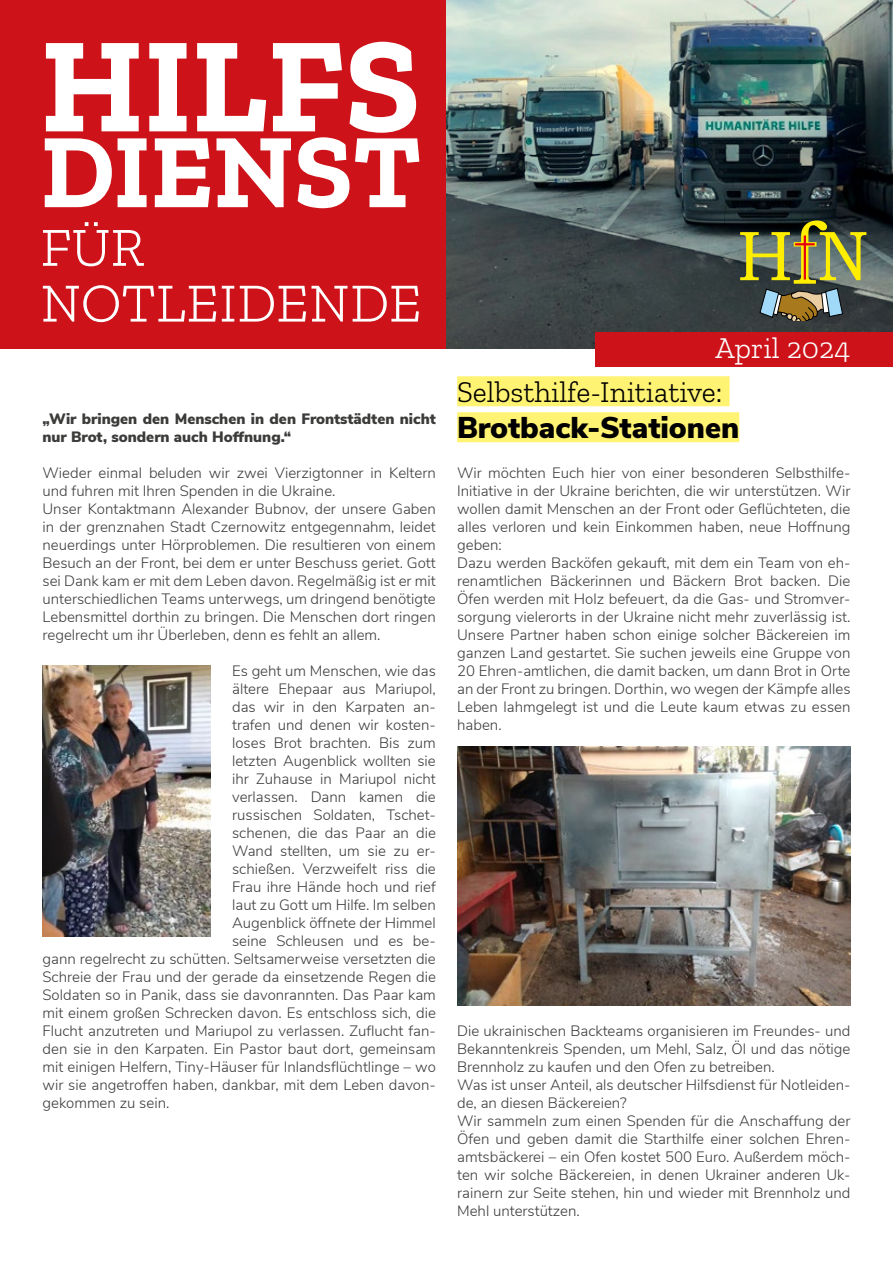
<style>
.page{position:relative;width:893px;height:1263px;background:#fff}
.page>*{position:absolute;margin:0;border:0;box-sizing:border-box;transform-origin:0 0}
.t1{font:700 135.9px "Zilla Slab";color:#fff}
.t2{font:700 105.75px "Zilla Slab";color:#fff}
.t3{font:300 55.05px/55.8px "Zilla Slab";letter-spacing:.01em;color:#fff}
.t4{font:300 30px "Zilla Slab";color:#000}
.t5{font:900 30px "Nunito Sans";color:#000}
.t6{font:300 30px "Zilla Slab";color:#fff}
.t7{font:300 15px/18px "Nunito Sans";color:#3b3b3a}
.t8{font:900 15px/18px "Nunito Sans";color:#3b3b3a}
</style>
<div class="page">
<div style="left:0;top:0;width:446px;height:349px;background:#cd1319"></div>
<img style="left:446px;top:0;width:447px;height:349px">
<div style="left:595px;top:332px;width:298px;height:34px;background:#cd1319"></div>
<svg style="left:740px;top:220px;width:126px;height:101px;background:#727548"></svg>
<div style="left:457px;top:376px;width:273px;height:30px;background:#fff373"></div>
<div style="left:457px;top:412px;width:282px;height:30px;background:#fff373"></div>
<img style="left:43px;top:665px;width:168px;height:272px">
<img style="left:457px;top:747px;width:393px;height:259px">
<h1 class="t1" style="left:41px;top:8px;width:381px">HILFS</h1>
<h2 class="t2" style="left:41px;top:111px;width:383px">DIENST</h2>
<h3 class="t3" style="left:41px;top:220px;width:382px">FÜR<br>NOTLEIDENDE</h3>
<p class="t8" style="left:43px;top:409px;width:395px">„Wir bringen den Menschen in den Frontstädten nicht nur Brot, sondern auch Hoffnung.“</p>
<p class="t7" style="left:43px;top:463px;width:395px">Wieder einmal beluden wir zwei Vierzigtonner in Keltern und fuhren mit Ihren Spenden in die Ukraine.<br>Unser Kontaktmann Alexander Bubnov, der unsere Gaben in der grenznahen Stadt Czernowitz entgegennahm, leidet neuerdings unter Hörproblemen. Die resultieren von einem Besuch an der Front, bei dem er unter Beschuss geriet. Gott sei Dank kam er mit dem Leben davon. Regelmäßig ist er mit unterschiedlichen Teams unterwegs, um dringend benötigte Lebensmittel dorthin zu bringen. Die Menschen dort ringen regelrecht um ihr Überleben, denn es fehlt an allem.</p>
<p class="t7" style="left:232px;top:661px;width:205px">Es geht um Menschen, wie das</p>
<p class="t7" style="left:232px;top:679px;width:205px">ältere Ehepaar aus Mariupol,</p>
<p class="t7" style="left:232px;top:697px;width:205px">das wir in den Karpaten an-</p>
<p class="t7" style="left:232px;top:715px;width:205px">trafen und denen wir kosten-</p>
<p class="t7" style="left:232px;top:733px;width:205px">loses Brot brachten. Bis zum</p>
<p class="t7" style="left:232px;top:751px;width:205px">letzten Augenblick wollten sie</p>
<p class="t7" style="left:232px;top:769px;width:205px">ihr Zuhause in Mariupol nicht</p>
<p class="t7" style="left:232px;top:787px;width:205px">verlassen. Dann kamen die</p>
<p class="t7" style="left:232px;top:805px;width:205px">russischen Soldaten, Tschet-</p>
<p class="t7" style="left:232px;top:823px;width:205px">schenen, die das Paar an die</p>
<p class="t7" style="left:232px;top:841px;width:205px">Wand stellten, um sie zu er-</p>
<p class="t7" style="left:232px;top:859px;width:205px">schießen. Verzweifelt riss die</p>
<p class="t7" style="left:232px;top:877px;width:205px">Frau ihre Hände hoch und rief</p>
<p class="t7" style="left:232px;top:895px;width:205px">laut zu Gott um Hilfe. Im selben</p>
<p class="t7" style="left:232px;top:913px;width:205px">Augenblick öffnete der Himmel</p>
<p class="t7" style="left:232px;top:931px;width:205px">seine Schleusen und es be-</p>
<p class="t7" style="left:43px;top:949px;width:395px">gann regelrecht zu schütten. Seltsamerweise versetzten die</p>
<p class="t7" style="left:43px;top:967px;width:395px">Schreie der Frau und der gerade da einsetzende Regen die</p>
<p class="t7" style="left:43px;top:985px;width:395px">Soldaten so in Panik, dass sie davonrannten. Das Paar kam</p>
<p class="t7" style="left:43px;top:1003px;width:395px">mit einem großen Schrecken davon. Es entschloss sich, die</p>
<p class="t7" style="left:43px;top:1021px;width:395px">Flucht anzutreten und Mariupol zu verlassen. Zuflucht fan-</p>
<p class="t7" style="left:43px;top:1039px;width:395px">den sie in den Karpaten. Ein Pastor baut dort, gemeinsam</p>
<p class="t7" style="left:43px;top:1057px;width:395px">mit einigen Helfern, Tiny-Häuser für Inlandsflüchtlinge – wo</p>
<p class="t7" style="left:43px;top:1075px;width:395px">wir sie angetroffen haben, dankbar, mit dem Leben davon-</p>
<p class="t7" style="left:43px;top:1093px;width:128px">gekommen zu sein.</p>
<h3 class="t6" style="left:716px;top:332px;width:136px">April 2024</h3>
<h3 class="t4" style="left:457px;top:375px;width:267px">Selbsthilfe-Initiative:</h3>
<h3 class="t5" style="left:457px;top:405px;width:284px">Brotback-Stationen</h3>
<p class="t7" style="left:457px;top:463px;width:395px">Wir möchten Euch hier von einer besonderen Selbsthilfe-Initiative in der Ukraine berichten, die wir unterstützen. Wir wollen damit Menschen an der Front oder Geflüchteten, die alles verloren und kein Einkommen haben, neue Hoffnung geben:<br>Dazu werden Backöfen gekauft, mit dem ein Team von eh&shy;renamtlichen Bäckerinnen und Bäckern Brot backen. Die Öfen werden mit Holz befeuert, da die Gas- und Stromver&shy;sorgung vielerorts in der Ukraine nicht mehr zuverlässig ist.<br>Unsere Partner haben schon einige solcher Bäckereien im ganzen Land gestartet. Sie suchen jeweils eine Gruppe von 20 Ehren-amtlichen, die damit backen, um dann Brot in Orte an der Front zu bringen. Dorthin, wo wegen der Kämpfe alles Leben lahmgelegt ist und die Leute kaum etwas zu essen haben.</p>
<p class="t7" style="left:457px;top:1021px;width:395px">Die ukrainischen Backteams organisieren im Freundes- und Bekanntenkreis Spenden, um Mehl, Salz, Öl und das nötige Brennholz zu kaufen und den Ofen zu betreiben.<br>Was ist unser Anteil, als deutscher Hilfsdienst für Notleiden&shy;de, an diesen Bäckereien?<br>Wir sammeln zum einen Spenden für die Anschaffung der Öfen und geben damit die Starthilfe einer solchen Ehren&shy;amtsbäckerei – ein Ofen kostet 500 Euro. Außerdem möch&shy;ten wir solche Bäckereien, in denen Ukrainer anderen Uk&shy;rainern zur Seite stehen, hin und wieder mit Brennholz und Mehl unterstützen.</p>
</div>
